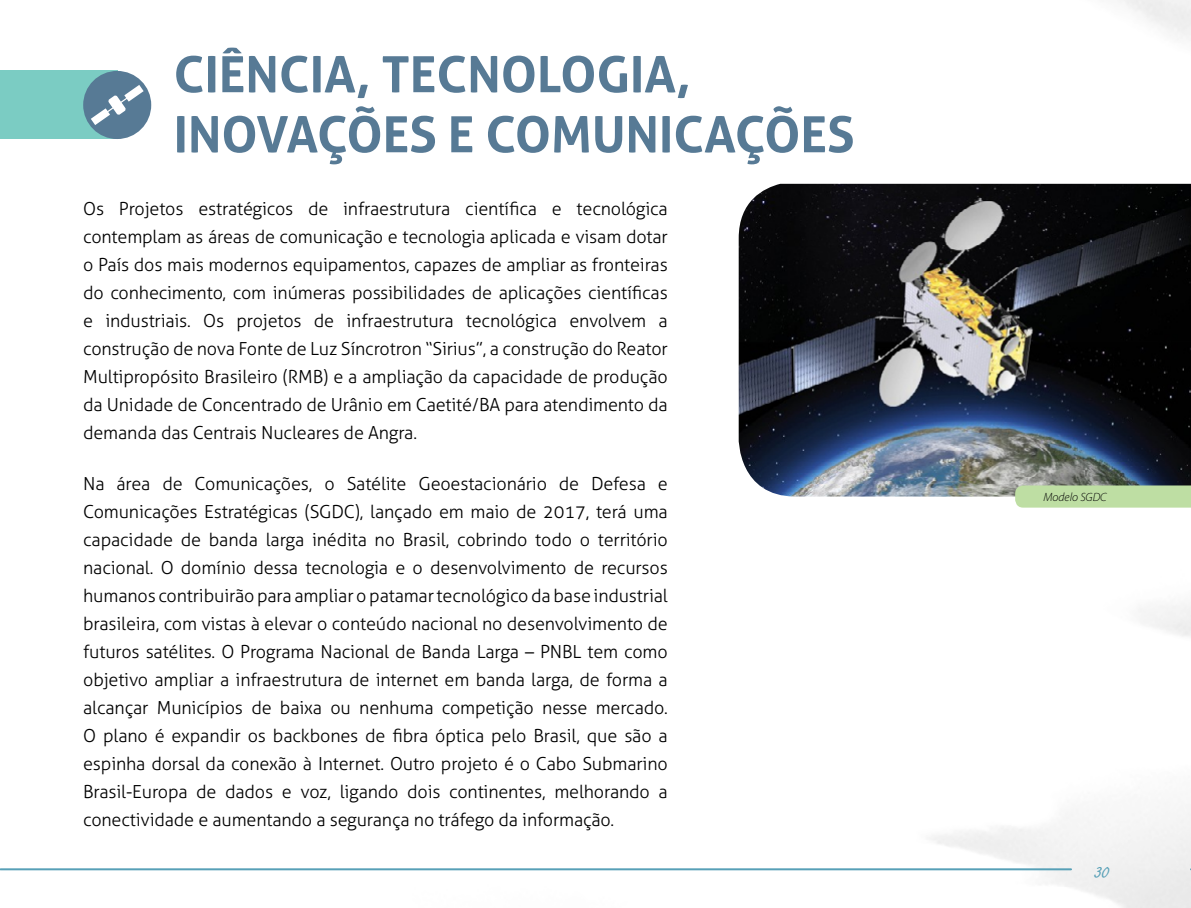
<style>
.page{position:relative;width:1191px;height:908px;background:#fff}
.page>*{position:absolute;margin:0;border:0;box-sizing:border-box;transform-origin:0 0}
.t1{font:700 50px/60px "Aller";color:#577a95}
.t2{font:22px "Freestyle Script";color:#57a0b7}
.t3{font:300 18px/28px "Aller";letter-spacing:-.01em;color:#000;text-align:justify}
.t4{font:italic 300 12px "Myriad Pro";color:#000}
</style>
<div class="page">
<hr style="left:0;top:867px;width:1071px;height:2px;background:#57a0b7">
<div style="left:0;top:71px;width:117px;height:68px;background:#7bccc3"></div>
<div style="left:83px;top:71px;width:68px;height:68px;background:#577a95;border-radius:50%"></div>
<img style="left:738px;top:184px;width:453px;height:312px">
<svg style="left:91px;top:85px;width:53px;height:40px"></svg>
<div style="left:1015px;top:485px;width:176px;height:22px;background:#bedea3"></div>
<h1 class="t1" style="left:174px;top:44px;width:682px">CIÊNCIA, TECNOLOGIA,<br>INOVAÇÕES E COMUNICAÇÕES</h1>
<p class="t3" style="left:83px;top:194px;width:586px">Os Projetos estratégicos de infraestrutura científica e tecnológica contemplam as áreas de comunicação e tecnologia aplicada e visam dotar o País dos mais modernos equipamentos, capazes de ampliar as fronteiras do conhecimento, com inúmeras possibilidades de aplicações científicas e industriais. Os projetos de infraestrutura tecnológica envolvem a construção de nova Fonte de Luz Síncrotron “Sirius”, a construção do Reator Multipropósito Brasileiro (RMB) e a ampliação da capacidade de produção da Unidade de Concentrado de Urânio em Caetité/BA para atendimento da demanda das Centrais Nucleares de Angra.</p>
<p class="t3" style="left:83px;top:469px;width:586px">Na área de Comunicações, o Satélite Geoestacionário de Defesa e Comunicações Estratégicas (SGDC), lançado em maio de 2017, terá uma capacidade de banda larga inédita no Brasil, cobrindo todo o território nacional. O domínio dessa tecnologia e o desenvolvimento de recursos humanos contribuirão para ampliar o patamar tecnológico da base industrial brasileira, com vistas à elevar o conteúdo nacional no desenvolvimento de futuros satélites. O Programa Nacional de Banda Larga – PNBL tem como objetivo ampliar a infraestrutura de internet em banda larga, de forma a alcançar Municípios de baixa ou nenhuma competição nesse mercado.<br>O plano é expandir os backbones de fibra óptica pelo Brasil, que são a espinha dorsal da conexão à Internet. Outro projeto é o Cabo Submarino Brasil-Europa de dados e voz, ligando dois continentes, melhorando a conectividade e aumentando a segurança no tráfego da informação.</p>
<p class="t4" style="left:1043px;top:490px;width:65px">Modelo SGDC</p>
<p class="t2" style="left:1094px;top:859px;width:17px">30</p>
</div>
